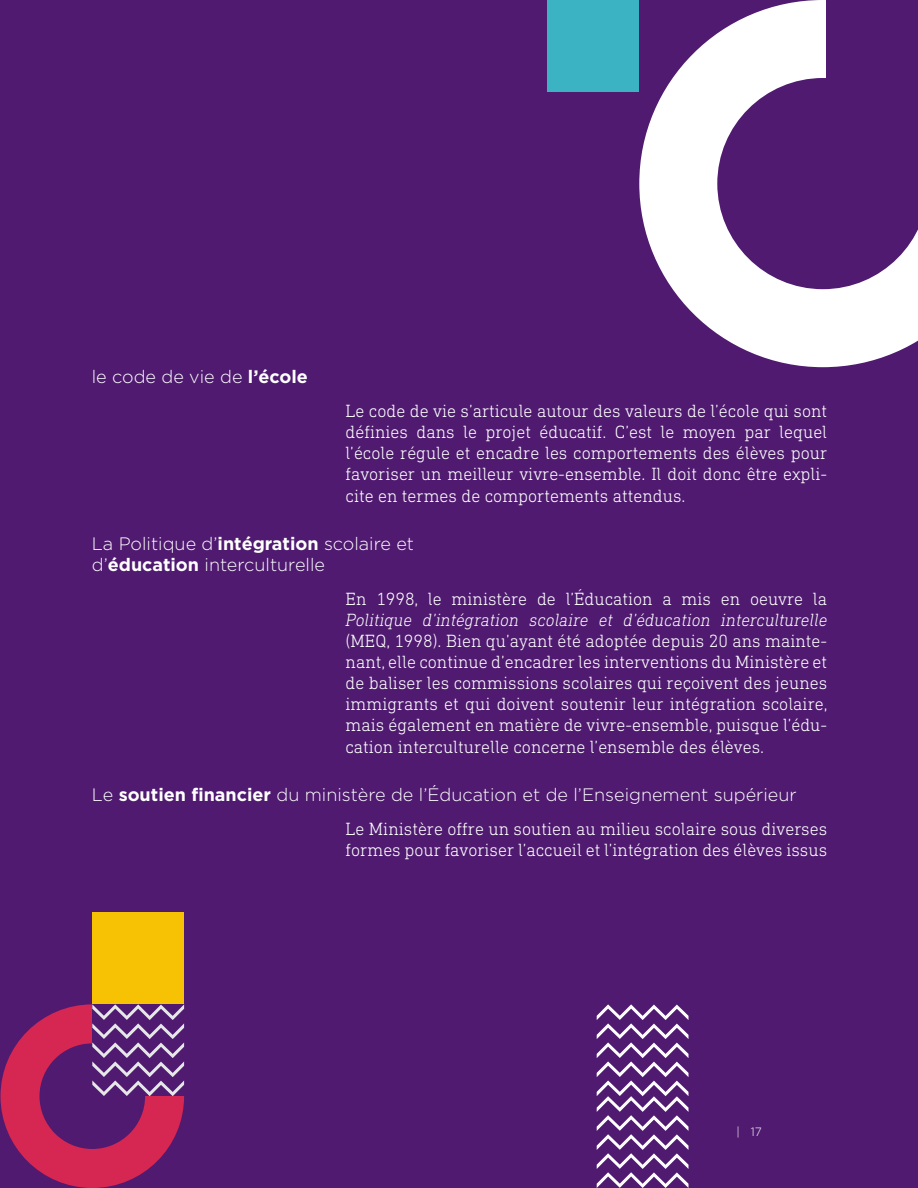
<style>
.page{position:relative;width:918px;height:1188px;background:#fff}
.page>*{position:absolute;margin:0;border:0;box-sizing:border-box;transform-origin:0 0}
.t1{font:300 18px/21.1px "DIN Next Slab Pro";color:#fff;text-align:justify}
.t2{font:300 18px/21px "Gotham";color:#fff}
.t3{font:300 12px "Gotham";color:#fff}
.s1{font-weight:700}
.s2{font-style:italic}
</style>
<div class="page">
<div style="left:1px;top:0;width:917px;height:1188px;background:#4f1a70"></div>
<svg style="left:597px;top:1004px;width:92px;height:184px"></svg>
<div style="left:92px;top:913px;width:92px;height:91px;background:#f7c203"></div>
<div style="left:547px;top:0;width:92px;height:92px;background:#3bb3c2"></div>
<svg style="left:1px;top:1004px;width:183px;height:184px"></svg>
<svg style="left:639px;top:0;width:279px;height:367px;fill:#fff"></svg>
<div style="left:826px;top:0;width:92px;height:184px;background:#4f1a70"></div>
<p class="t2" style="left:92px;top:365px;width:218px">le code de vie de <span class="s1">l’école</span></p>
<p class="t1" style="left:346px;top:400px;width:483px">Le code de vie s’articule autour des valeurs de l’école qui sont définies dans le projet éducatif. C’est le moyen par lequel l’école régule et encadre les comportements des élèves pour favoriser un meilleur vivre-ensemble. Il doit donc être expli&shy;cite en termes de comportements attendus.</p>
<p class="t2" style="left:92px;top:533px;width:324px">La Politique d’<span class="s1">intégration</span> scolaire et d’<span class="s1">éducation</span> interculturelle</p>
<p class="t1" style="left:346px;top:588px;width:484px">En 1998, le ministère de l’Éducation a mis en oeuvre la <span class="s2">Politique d’intégration scolaire et d’éducation interculturelle </span>(MEQ, 1998). Bien qu’ayant été adoptée depuis 20 ans mainte&shy;nant, elle continue d’encadrer les interventions du Ministère et de baliser les commissions scolaires qui reçoivent des jeunes immigrants et qui doivent soutenir leur intégration scolaire, mais également en matière de vivre-ensemble, puisque l’édu&shy;cation interculturelle concerne l’ensemble des élèves.</p>
<p class="t2" style="left:92px;top:784px;width:706px">Le <span class="s1">soutien financier</span> du ministère de l’Éducation et de l’Enseignement supérieur</p>
<p class="t1" style="left:346px;top:818px;width:483px">Le Ministère offre un soutien au milieu scolaire sous diverses formes pour favoriser l’accueil et l’intégration des élèves issus</p>
<p class="t3" style="left:736px;top:1125px;width:27px">| 17</p>
</div>
